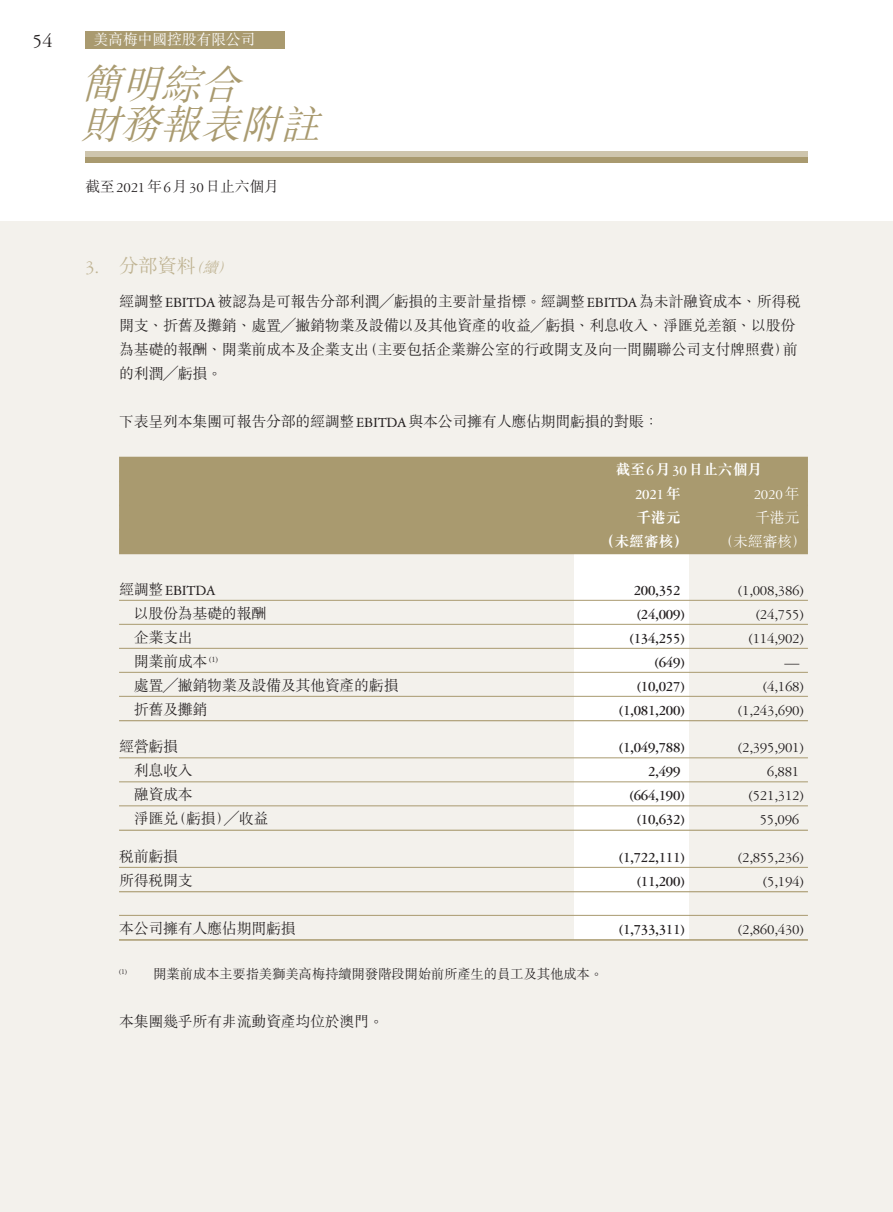
<style>
.page{position:relative;width:893px;height:1212px;background:#fff}
.page>*{position:absolute;margin:0;border:0;box-sizing:border-box;transform-origin:0 0}
.t1{font:italic 300 39.75px/39.8px "M Sung HK";color:#a99a6f}
.t2{font:20.25px "Garamond 3 LT Std";color:#231f20}
.Subhead_1{font:300 19.5px "M Sung HK";color:#bfb392}
.Body_text{font:300 15px/24px "M Sung HK";letter-spacing:-.02em;color:#231f20}
.Table_2_Colume{font:15px "Garamond 3 LT Std";letter-spacing:-.02em;color:#231f20}
.Table_2_Colume-2{font:700 15px "Garamond 3 LT Std";letter-spacing:-.02em;color:#231f20}
.Table_2_Colume-3{font:300 15px "M Sung HK";letter-spacing:-.02em;color:#231f20}
.Table_head_2_Colume{font:300 15px "M Sung HK";letter-spacing:-.02em;color:#fff}
.Table_head_2_Colume-2{font:700 15px "M Sung HK";letter-spacing:-.02em;color:#fff}
.Table_head_2_Colume-3{font:700 15px "Garamond 3 LT Std";color:#fff}
.Table_head_2_Colume-4{font:15px "Garamond 3 LT Std";color:#fff}
.Notes{font:300 13.5px "M Sung HK";letter-spacing:-.02em;color:#231f20}
.s1{font-family:"Garamond 3 LT Std";font-weight:400}
.s2{font-style:italic;font-size:15px}
.s3{font-family:"Garamond 3 LT Std"}
.s4{font-family:"M Sung HK"}
.s5{font-family:"M Sung HK";font-weight:300}
</style>
<div class="page">
<div style="left:85px;top:32px;width:200px;height:17px;background:#a99a6f"></div>
<div style="left:85px;top:151px;width:723px;height:12px;background:#cec5ad"></div>
<div style="left:85px;top:157px;width:723px;height:6px;background:#a99a6f"></div>
<div style="left:0;top:221px;width:892px;height:991px;background:#f3f1ec"></div>
<div style="left:574px;top:546px;width:115px;height:394px;background:#fff"></div>
<div style="left:119px;top:457px;width:689px;height:25px;background:#a99a6f"></div>
<div style="left:119px;top:481px;width:689px;height:25px;background:#a99a6f"></div>
<div style="left:119px;top:505px;width:689px;height:25px;background:#a99a6f"></div>
<div style="left:119px;top:529px;width:689px;height:25px;background:#a99a6f"></div>
<hr style="left:119px;top:600px;width:689px;height:1px;background:#a99a6f">
<hr style="left:119px;top:624px;width:689px;height:1px;background:#a99a6f">
<hr style="left:119px;top:648px;width:689px;height:1px;background:#a99a6f">
<hr style="left:119px;top:672px;width:689px;height:1px;background:#a99a6f">
<hr style="left:119px;top:696px;width:689px;height:1px;background:#a99a6f">
<hr style="left:119px;top:720px;width:689px;height:1px;background:#a99a6f">
<hr style="left:119px;top:757px;width:689px;height:1px;background:#a99a6f">
<hr style="left:119px;top:781px;width:689px;height:1px;background:#a99a6f">
<hr style="left:119px;top:805px;width:689px;height:1px;background:#a99a6f">
<hr style="left:119px;top:830px;width:689px;height:1px;background:#a99a6f">
<hr style="left:119px;top:867px;width:689px;height:1px;background:#a99a6f">
<hr style="left:119px;top:891px;width:689px;height:1px;background:#a99a6f">
<hr style="left:119px;top:915px;width:689px;height:1px;background:#a99a6f">
<hr style="left:119px;top:939px;width:689px;height:2px;background:#a99a6f">
<h2 class="t2" style="left:32px;top:30px;width:22px">54</h2>
<p class="Table_head_2_Colume" style="left:94px;top:29px;width:163px">美高梅中國控股有限公司</p>
<h1 class="t1" style="left:81px;top:62px;width:254px">簡明綜合<br>財務報表附註</h1>
<p class="Body_text" style="left:85px;top:174px;width:196px">截至<span class="s1">2021</span>年<span class="s1">6</span>月<span class="s1">30</span>日止六個月</p>
<p class="Subhead_1" style="left:85px;top:252px;width:154px"><span class="s1">3.</span> 分部資料<span class="s2">（續）</span></p>
<p class="Body_text" style="left:119px;top:288px;width:683px">經調整<span class="s1">EBITDA</span>被認為是可報告分部利潤╱虧損的主要計量指標。經調整<span class="s1">EBITDA</span>為未計融資成本、所得稅開支、折舊及攤銷、處置╱撇銷物業及設備以及其他資產的收益╱虧損、利息收入、淨匯兌差額、以股份為基礎的報酬、開業前成本及企業支出（主要包括企業辦公室的行政開支及向一間關聯公司支付牌照費）前的利潤╱虧損。</p>
<p class="Body_text" style="left:119px;top:408px;width:541px">下表呈列本集團可報告分部的經調整<span class="s1">EBITDA</span>與本公司擁有人應佔期間虧損的對賬：</p>
<p class="Table_head_2_Colume-2" style="left:615px;top:462px;width:148px">截至<span class="s3">6</span>月<span class="s3">30</span>日止六個月</p>
<p class="Table_head_2_Colume-3" style="left:635px;top:486px;width:47px">2021<span class="s4">年</span></p>
<p class="Table_head_2_Colume-4" style="left:754px;top:486px;width:47px">2020<span class="s5">年</span></p>
<p class="Table_head_2_Colume-2" style="left:636px;top:510px;width:46px">千港元</p>
<p class="Table_head_2_Colume" style="left:755px;top:507px;width:46px">千港元</p>
<p class="Table_head_2_Colume-2" style="left:600px;top:534px;width:90px">（未經審核）</p>
<p class="Table_head_2_Colume" style="left:718px;top:531px;width:90px">（未經審核）</p>
<p class="Table_2_Colume" style="left:119px;top:582px;width:98px"><span class="s5">經調整</span>EBITDA</p>
<p class="Table_2_Colume-2" style="left:634px;top:582px;width:48px">200,352</p>
<p class="Table_2_Colume" style="left:738px;top:582px;width:67px">(1,008,386)</p>
<p class="Table_2_Colume-3" style="left:134px;top:603px;width:134px">以股份為基礎的報酬</p>
<p class="Table_2_Colume-2" style="left:637px;top:606px;width:49px">(24,009)</p>
<p class="Table_2_Colume" style="left:756px;top:606px;width:49px">(24,755)</p>
<p class="Table_2_Colume-3" style="left:134px;top:627px;width:61px">企業支出</p>
<p class="Table_2_Colume-2" style="left:630px;top:630px;width:56px">(134,255)</p>
<p class="Table_2_Colume" style="left:749px;top:630px;width:56px">(114,902)</p>
<p class="Table_2_Colume-3" style="left:134px;top:651px;width:86px">開業前成本 <sup>(1)</sup></p>
<p class="Table_2_Colume-2" style="left:655px;top:654px;width:31px">(649)</p>
<p class="Table_2_Colume" style="left:784px;top:654px;width:16px">—</p>
<p class="Table_2_Colume-3" style="left:134px;top:675px;width:266px">處置╱撇銷物業及設備及其他資產的虧損</p>
<p class="Table_2_Colume-2" style="left:637px;top:678px;width:49px">(10,027)</p>
<p class="Table_2_Colume" style="left:763px;top:678px;width:42px">(4,168)</p>
<p class="Table_2_Colume-3" style="left:134px;top:699px;width:75px">折舊及攤銷</p>
<p class="Table_2_Colume-2" style="left:619px;top:702px;width:67px">(1,081,200)</p>
<p class="Table_2_Colume" style="left:738px;top:702px;width:67px">(1,243,690)</p>
<p class="Table_2_Colume-3" style="left:119px;top:736px;width:61px">經營虧損</p>
<p class="Table_2_Colume-2" style="left:619px;top:739px;width:67px">(1,049,788)</p>
<p class="Table_2_Colume" style="left:738px;top:740px;width:67px">(2,395,901)</p>
<p class="Table_2_Colume-3" style="left:134px;top:760px;width:61px">利息收入</p>
<p class="Table_2_Colume-2" style="left:648px;top:763px;width:34px">2,499</p>
<p class="Table_2_Colume" style="left:767px;top:764px;width:34px">6,881</p>
<p class="Table_2_Colume-3" style="left:134px;top:784px;width:61px">融資成本</p>
<p class="Table_2_Colume-2" style="left:630px;top:787px;width:56px">(664,190)</p>
<p class="Table_2_Colume" style="left:749px;top:788px;width:56px">(521,312)</p>
<p class="Table_2_Colume-3" style="left:134px;top:808px;width:136px">淨匯兌（虧損）╱收益</p>
<p class="Table_2_Colume-2" style="left:637px;top:811px;width:49px">(10,632)</p>
<p class="Table_2_Colume" style="left:760px;top:812px;width:41px">55,096</p>
<p class="Table_2_Colume-3" style="left:119px;top:846px;width:61px">稅前虧損</p>
<p class="Table_2_Colume-2" style="left:619px;top:849px;width:67px">(1,722,111)</p>
<p class="Table_2_Colume" style="left:738px;top:849px;width:67px">(2,855,236)</p>
<p class="Table_2_Colume-3" style="left:119px;top:870px;width:75px">所得稅開支</p>
<p class="Table_2_Colume-2" style="left:637px;top:873px;width:49px">(11,200)</p>
<p class="Table_2_Colume" style="left:763px;top:873px;width:42px">(5,194)</p>
<p class="Table_2_Colume-3" style="left:119px;top:918px;width:178px">本公司擁有人應佔期間虧損</p>
<p class="Table_2_Colume-2" style="left:619px;top:921px;width:67px">(1,733,311)</p>
<p class="Table_2_Colume" style="left:738px;top:921px;width:67px">(2,860,430)</p>
<p class="Notes" style="left:119px;top:964px;width:486px"><sup>(1)</sup> 開業前成本主要指美獅美高梅持續開發階段開始前所產生的員工及其他成本。</p>
<p class="Body_text" style="left:119px;top:1008px;width:266px">本集團幾乎所有非流動資產均位於澳門。</p>
</div>
